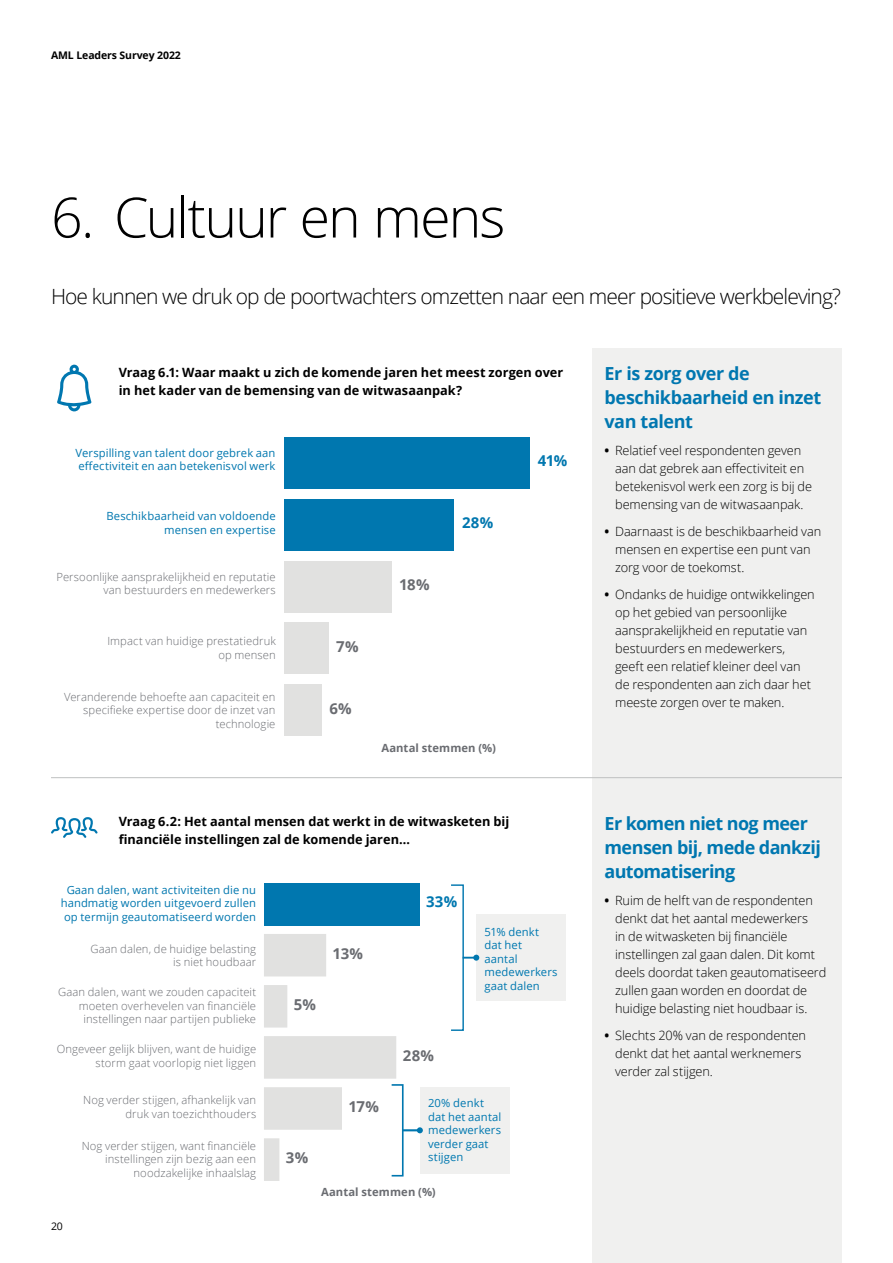
<style>
.page{position:relative;width:893px;height:1263px;background:#fff}
.page>*{position:absolute;margin:0;border:0;box-sizing:border-box;transform-origin:0 0}
.t1{font:300 55.5px "Open Sans";letter-spacing:-.035em;color:#000}
.t2{font:300 21px "Open Sans";letter-spacing:-.045em;color:#000}
.t3{font:700 18px/24px "Open Sans";letter-spacing:-.03em;color:#0077b0}
.t4{font:700 15px "Open Sans";letter-spacing:-.025em;color:#6a6c71}
.t5{font:700 15px "Open Sans";color:#0077af}
.t6{font:700 15px "Open Sans";color:#0078b0}
.t7{font:300 12.75px/18px "Open Sans";letter-spacing:-.005em;color:#000}
.t8{font:700 12.75px/18px "Open Sans";letter-spacing:.005em;color:#000}
.t9{font:300 11.25px/13.5px "Open Sans";letter-spacing:.005em;color:#6a6c71;text-align:right}
.t10{font:11.25px/13.5px "Open Sans";letter-spacing:.01em;color:#0077af;text-align:right}
.t11{font:11.25px/13.5px "Open Sans";letter-spacing:.01em;color:#0078b0}
.t12{font:700 11.25px "Open Sans";letter-spacing:.005em;color:#6a6c71}
.t13{font:700 10.5px "Open Sans";letter-spacing:-.01em;color:#000}
.t14{font:10.5px "Open Sans";color:#000}
.s1{font-weight:700}
</style>
<div class="page">
<div style="left:592px;top:348px;width:250px;height:915px;background:#f0f0ef"></div>
<svg style="left:51px;top:817px;width:47px;height:21px"></svg>
<hr style="left:51px;top:777px;width:791px;height:1px;background:#bec0c0">
<svg style="left:57px;top:365px;width:34px;height:46px"></svg>
<div style="left:284px;top:499px;width:170px;height:52px;background:#0077af"></div>
<div style="left:284px;top:437px;width:246px;height:52px;background:#0077af"></div>
<div style="left:284px;top:561px;width:107px;height:51px;background:#e1e1e0"></div>
<div style="left:284px;top:623px;width:44px;height:51px;background:#e1e1e0"></div>
<div style="left:284px;top:684px;width:38px;height:52px;background:#e1e1e0"></div>
<div style="left:476px;top:914px;width:90px;height:87px;background:#f0f0ef"></div>
<div style="left:264px;top:883px;width:156px;height:42px;background:#0077af"></div>
<svg style="left:264px;top:934px;width:132px;height:247px"></svg>
<div style="left:420px;top:1087px;width:90px;height:86px;background:#f0f0ef"></div>
<div style="left:450px;top:884px;width:14px;height:147px;border:1px solid #0077af"></div>
<svg style="left:463px;top:955px;width:16px;height:6px"></svg>
<div style="left:391px;top:1084px;width:13px;height:92px;border:2px solid #0077af"></div>
<svg style="left:403px;top:1127px;width:20px;height:6px"></svg>
<p class="t13" style="left:51px;top:48px;width:131px">AML Leaders Survey 2022</p>
<h1 class="t1" style="left:51px;top:179px;width:456px">6. Cultuur en mens</h1>
<h2 class="t2" style="left:51px;top:282px;width:791px">Hoe kunnen we druk op de poortwachters omzetten naar een meer positieve werkbeleving?</h2>
<p class="t8" style="left:119px;top:363px;width:446px">Vraag 6.1: Waar maakt u zich de komende jaren het meest zorgen over in het kader van de bemensing van de witwasaanpak?</p>
<p class="t10" style="left:76px;top:445px;width:201px;text-align:left">Verspilling van talent door gebrek aan effectiviteit en aan betekenisvol werk</p>
<p class="t10" style="left:106px;top:509px;width:171px">Beschikbaarheid van voldoende mensen en expertise</p>
<p class="t9" style="left:56px;top:569px;width:221px">Persoonlijke aansprakelijkheid en reputatie van bestuurders en medewerkers</p>
<p class="t9" style="left:107px;top:634px;width:170px">Impact van huidige prestatiedruk op mensen</p>
<p class="t9" style="left:64px;top:689px;width:213px">Veranderende behoefte aan capaciteit en specifieke expertise door de inzet van technologie</p>
<p class="t4" style="left:336px;top:636px;width:24px">7%</p>
<p class="t4" style="left:329px;top:697px;width:24px">6%</p>
<p class="t4" style="left:399px;top:574px;width:32px">18%</p>
<p class="t5" style="left:462px;top:512px;width:33px">28%</p>
<p class="t12" style="left:381px;top:740px;width:116px">Aantal stemmen (%)</p>
<p class="t8" style="left:119px;top:812px;width:392px">Vraag 6.2: Het aantal mensen dat werkt in de witwasketen bij financiële instellingen zal de komende jaren…</p>
<p class="t10" style="left:61px;top:882px;width:197px;text-align:center">Gaan dalen, want activiteiten die nu handmatig worden uitgevoerd zullen op termijn geautomatiseerd worden</p>
<p class="t6" style="left:426px;top:891px;width:33px">33%</p>
<p class="t5" style="left:538px;top:450px;width:31px">41%</p>
<p class="t9" style="left:91px;top:942px;width:167px">Gaan dalen, de huidige belasting is niet houdbaar</p>
<p class="t9" style="left:58px;top:985px;width:199px">Gaan dalen, want we zouden capaciteit moeten overhevelen van financiële instellingen naar partijen publieke</p>
<p class="t9" style="left:57px;top:1042px;width:201px">Ongeveer gelijk blijven, want de huidige storm gaat voorlopig niet liggen</p>
<p class="t9" style="left:83px;top:1093px;width:175px">Nog verder stijgen, afhankelijk van druk van toezichthouders</p>
<p class="t14" style="left:51px;top:1218px;width:13px">20</p>
<p class="t9" style="left:82px;top:1138px;width:176px">Nog verder stijgen, want financiële instellingen zijn bezig aan een noodzakelijke inhaalslag</p>
<p class="t4" style="left:294px;top:993px;width:24px">5%</p>
<p class="t4" style="left:333px;top:942px;width:32px">13%</p>
<p class="t4" style="left:286px;top:1147px;width:24px">3%</p>
<p class="t4" style="left:349px;top:1096px;width:32px">17%</p>
<p class="t4" style="left:403px;top:1045px;width:33px">28%</p>
<p class="t11" style="left:485px;top:925px;width:74px">51% denkt dat het aantal medewerkers gaat dalen</p>
<p class="t11" style="left:428px;top:1096px;width:75px">20% denkt dat het aantal medewerkers verder gaat stijgen</p>
<p class="t12" style="left:321px;top:1184px;width:116px">Aantal stemmen (%)</p>
<h3 class="t3" style="left:604px;top:361px;width:218px">Er is zorg over de beschikbaarheid en inzet van talent</h3>
<p class="t7" style="left:615px;top:441px;width:198px;text-indent:-11px"><span class="s1">•</span> Relatief veel respondenten geven aan dat gebrek aan effectiviteit en betekenisvol werk een zorg is bij de bemensing van de witwasaanpak.</p>
<p class="t7" style="left:615px;top:522px;width:208px;text-indent:-11px"><span class="s1">•</span> Daarnaast is de beschikbaarheid van mensen en expertise een punt van zorg voor de toekomst.</p>
<p class="t7" style="left:615px;top:585px;width:201px;text-indent:-11px"><span class="s1">•</span> Ondanks de huidige ontwikkelingen op het gebied van persoonlijke aansprakelijkheid en reputatie van bestuurders en medewerkers, geeft een relatief kleiner deel van de respondenten aan zich daar het meeste zorgen over te maken.</p>
<h3 class="t3" style="left:604px;top:811px;width:218px">Er komen niet nog meer mensen bij, mede dankzij automatisering</h3>
<p class="t7" style="left:615px;top:891px;width:213px;text-indent:-11px"><span class="s1">•</span> Ruim de helft van de respondenten denkt dat het aantal medewerkers<br>in de witwasketen bij financiële instellingen zal gaan dalen. Dit komt deels doordat taken geautomatiseerd zullen gaan worden en doordat de huidige belasting niet houdbaar is.</p>
<p class="t7" style="left:615px;top:1026px;width:192px;text-indent:-11px"><span class="s1">•</span> Slechts 20% van de respondenten denkt dat het aantal werknemers verder zal stijgen.</p>
</div>
